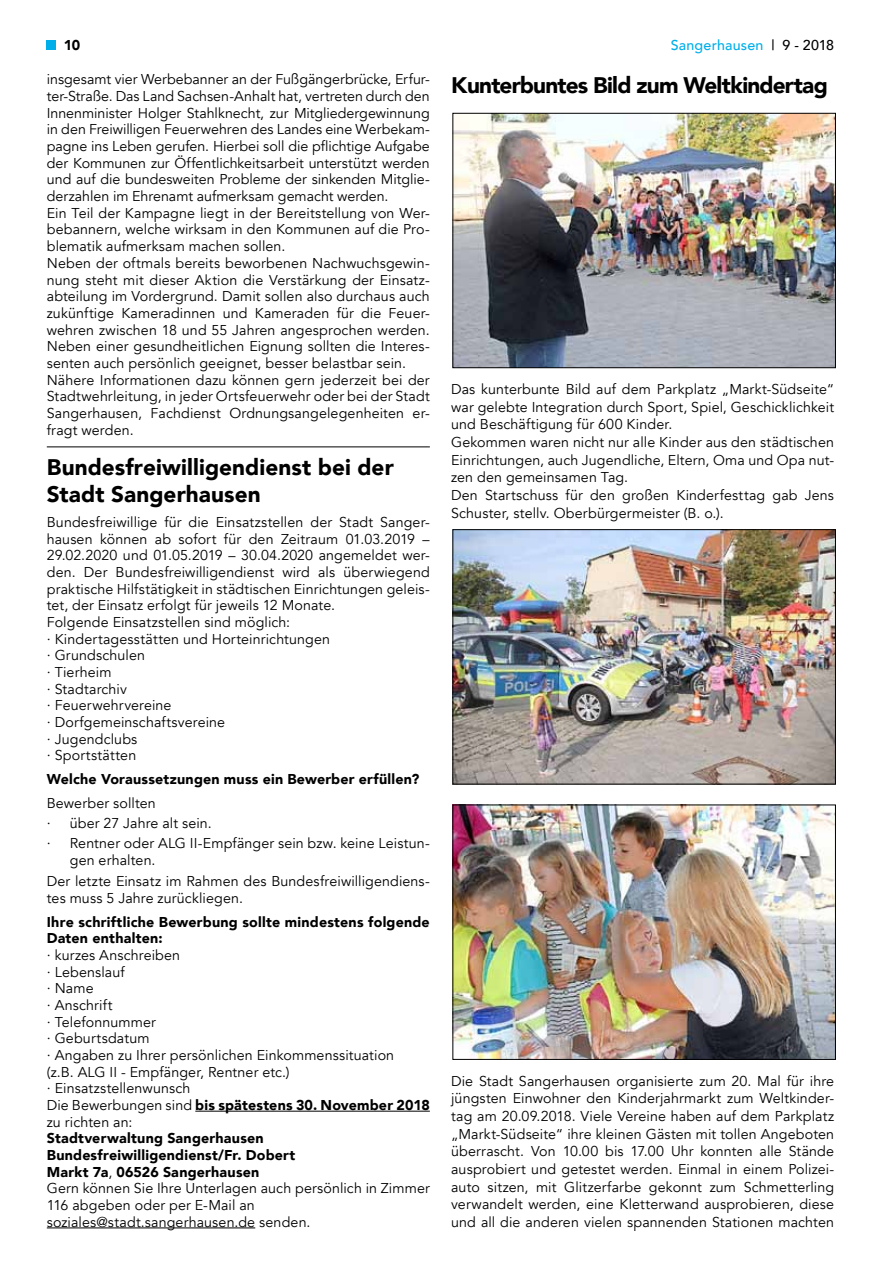
<style>
.page{position:relative;width:881px;height:1263px;background:#fff}
.page>*{position:absolute;margin:0;border:0;box-sizing:border-box;transform-origin:0 0}
.t1{font:900 22.5px/27.2px "Avenir";color:#000}
.t2{font:900 22.5px "Avenir";letter-spacing:-.035em;color:#000}
.t3{font:14.25px/16.6px "Avenir";letter-spacing:.01em;color:#000}
.t4{font:900 14.25px/16.6px "Avenir";letter-spacing:.015em;color:#000}
.t5{font:500 14.25px "Avenir";letter-spacing:.01em;color:#00afea}
.s1{color:#000}
.s2{font-weight:900}
</style>
<div class="page">
<div style="left:47px;top:40px;width:9px;height:9px;background:#00afea"></div>
<img style="left:454px;top:115px;width:379px;height:251px">
<div style="left:452px;top:113px;width:383px;height:255px;border:1px solid #000"></div>
<img style="left:454px;top:531px;width:379px;height:251px">
<div style="left:452px;top:529px;width:383px;height:255px;border:1px solid #000"></div>
<img style="left:454px;top:807px;width:379px;height:250px">
<hr style="left:195px;top:1111px;width:234px;height:1px;background:#000">
<hr style="left:47px;top:1227px;width:208px;height:1px;background:#000">
<hr style="left:47px;top:446px;width:382px;height:1px;background:#000">
<p class="t4" style="left:64px;top:37px;width:18px">10</p>
<p class="t5" style="left:670px;top:33px;width:165px">Sangerhausen <span class="s1">| 9 - 2018</span></p>
<h1 class="t2" style="left:451px;top:66px;width:378px">Kunterbuntes Bild zum Weltkindertag</h1>
<p class="t3" style="left:47px;top:71px;width:384px">insgesamt vier Werbebanner an der Fußgängerbrücke, Erfur&shy;ter-Straße. Das Land Sachsen-Anhalt hat, vertreten durch den Innenminister Holger Stahlknecht, zur Mitgliedergewinnung in den Freiwilligen Feuerwehren des Landes eine Werbekam&shy;pagne ins Leben gerufen. Hierbei soll die pflichtige Aufgabe der Kommunen zur Öffentlichkeitsarbeit unterstützt werden und auf die bundesweiten Probleme der sinkenden Mitglie&shy;derzahlen im Ehrenamt aufmerksam gemacht werden.<br>Ein Teil der Kampagne liegt in der Bereitstellung von Wer&shy;bebannern, welche wirksam in den Kommunen auf die Pro&shy;blematik aufmerksam machen sollen.<br>Neben der oftmals bereits beworbenen Nachwuchsgewin&shy;nung steht mit dieser Aktion die Verstärkung der Einsatz&shy;abteilung im Vordergrund. Damit sollen also durchaus auch zukünftige Kameradinnen und Kameraden für die Feuer&shy;wehren zwischen 18 und 55 Jahren angesprochen werden.<br>Neben einer gesundheitlichen Eignung sollten die Interes&shy;senten auch persönlich geeignet, besser belastbar sein.<br>Nähere Informationen dazu können gern jederzeit bei der Stadtwehrleitung, in jeder Ortsfeuerwehr oder bei der Stadt Sangerhausen, Fachdienst Ordnungsangelegenheiten er&shy;fragt werden.</p>
<h1 class="t1" style="left:47px;top:453px;width:348px">Bundesfreiwilligendienst bei der<br>Stadt Sangerhausen</h1>
<p class="t3" style="left:47px;top:514px;width:384px">Bundesfreiwillige für die Einsatzstellen der Stadt Sanger&shy;hausen können ab sofort für den Zeitraum 01.03.2019 – 29.02.2020 und 01.05.2019 – 30.04.2020 angemeldet wer&shy;den. Der Bundesfreiwilligendienst wird als überwiegend praktische Hilfstätigkeit in städtischen Einrichtungen geleis&shy;tet, der Einsatz erfolgt für jeweils 12 Monate.<br>Folgende Einsatzstellen sind möglich:<br>· Kindertagesstätten und Horteinrichtungen<br>· Grundschulen<br>· Tierheim<br>· Stadtarchiv<br>· Feuerwehrvereine<br>· Dorfgemeinschaftsvereine<br>· Jugendclubs<br>· Sportstätten</p>
<p class="t4" style="left:47px;top:770px;width:374px">Welche Voraussetzungen muss ein Bewerber erfüllen?</p>
<p class="t3" style="left:47px;top:793px;width:384px;line-height:20.2px">Bewerber sollten<br>· über 27 Jahre alt sein.<br>· Rentner oder ALG II-Empfänger sein bzw. keine Leistun-</p>
<p class="t3" style="left:47px;top:850px;width:384px;line-height:20.9px;text-indent:23px">gen erhalten.<br>Der letzte Einsatz im Rahmen des Bundesfreiwilligendiens-</p>
<p class="t3" style="left:47px;top:890px;width:198px">tes muss 5 Jahre zurückliegen.</p>
<p class="t4" style="left:47px;top:913px;width:384px">Ihre schriftliche Bewerbung sollte mindestens folgende<br>Daten enthalten:</p>
<p class="t3" style="left:47px;top:947px;width:384px">· kurzes Anschreiben<br>· Lebenslauf<br>· Name<br>· Anschrift<br>· Telefonnummer<br>· Geburtsdatum<br>· Angaben zu Ihrer persönlichen Einkommenssituation<br>(z.B. ALG II - Empfänger, Rentner etc.)<br>· Einsatzstellenwunsch<br>Die Bewerbungen sind <span class="s2">bis spätestens 30. November 2018 </span>zu richten an:</p>
<p class="t3" style="left:47px;top:1130px;width:384px"><span class="s2">Stadtverwaltung Sangerhausen Bundesfreiwilligendienst/Fr. Dobert<br>Markt 7a</span>, <span class="s2">06526 Sangerhausen<br></span>Gern können Sie Ihre Unterlagen auch persönlich in Zimmer 116 abgeben oder per E-Mail an soziales@stadt.sangerhausen.de senden.</p>
<p class="t3" style="left:451px;top:381px;width:384px;line-height:17.7px">Das kunterbunte Bild auf dem Parkplatz „Markt-Südseite“ war gelebte Integration durch Sport, Spiel, Geschicklichkeit und Beschäftigung für 600 Kinder.<br>Gekommen waren nicht nur alle Kinder aus den städtischen Einrichtungen, auch Jugendliche, Eltern, Oma und Opa nut&shy;zen den gemeinsamen Tag.<br>Den Startschuss für den großen Kinderfesttag gab Jens Schuster, stellv. Oberbürgermeister (B. o.).</p>
<p class="t3" style="left:451px;top:1072px;width:384px;line-height:17.7px;text-align:justify">Die Stadt Sangerhausen organisierte zum 20. Mal für ihre jüngsten Einwohner den Kinderjahrmarkt zum Weltkinder&shy;tag am 20.09.2018. Viele Vereine haben auf dem Parkplatz „Markt-Südseite“ ihre kleinen Gästen mit tollen Angeboten überrascht. Von 10.00 bis 17.00 Uhr konnten alle Stände ausprobiert und getestet werden. Einmal in einem Polizei&shy;auto sitzen, mit Glitzerfarbe gekonnt zum Schmetterling verwandelt werden, eine Kletterwand ausprobieren, diese und all die anderen vielen spannenden Stationen machten</p>
</div>
